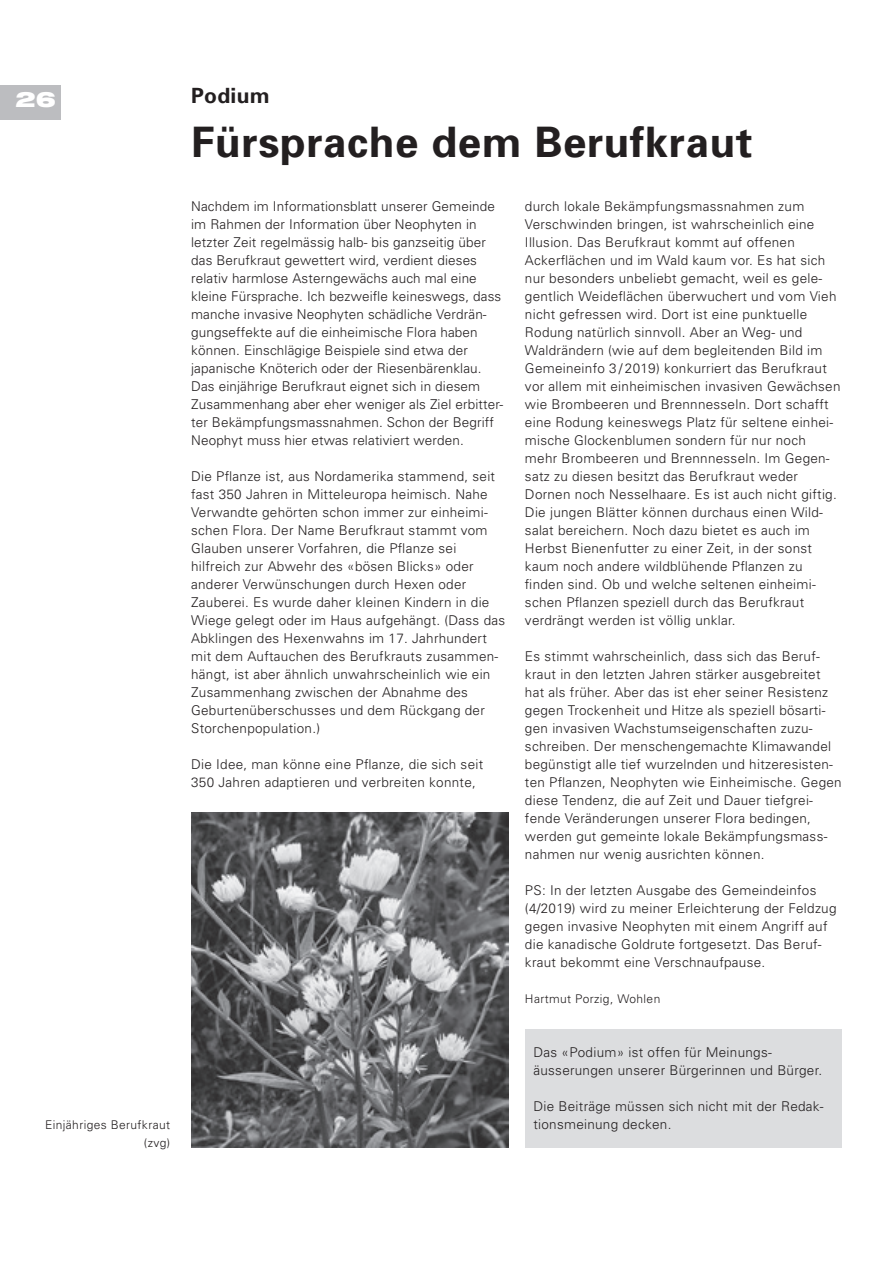
<style>
.page{position:relative;width:893px;height:1263px;background:#fff}
.page>*{position:absolute;margin:0;border:0;box-sizing:border-box;transform-origin:0 0}
.t1{font:700 42px "Univers";letter-spacing:.015em;color:#231f20}
.t2{font:700 21px "Univers";letter-spacing:.015em;color:#231f20}
.t3{font:900 expanded 21px "Helvetica Neue LT Com";color:#fff}
.t4{font:300 13.5px/18px "Univers";letter-spacing:.02em;color:#231f20}
.t5{font:300 12px/18px "Univers";letter-spacing:.03em;color:#231f20;text-align:right}
</style>
<div class="page">
<div style="left:0;top:85px;width:61px;height:35px;background:#bcbdc0"></div>
<img style="left:191px;top:812px;width:317px;height:335px">
<div style="left:525px;top:1029px;width:317px;height:118px;background:#dcdddf"></div>
<h2 class="t3" style="left:15px;top:86px;width:42px">26</h2>
<h2 class="t2" style="left:191px;top:82px;width:80px">Podium</h2>
<h1 class="t1" style="left:191px;top:115px;width:563px">Fürsprache dem Berufkraut</h1>
<p class="t4" style="left:191px;top:197px;width:314px">Nachdem im Informationsblatt unserer Gemeinde im Rahmen der Information über Neophyten in letzter Zeit regelmässig halb- bis ganzseitig über das Berufkraut gewettert wird, verdient dieses relativ harmlose Asterngewächs auch mal eine kleine Fürsprache. Ich bezweifle keineswegs, dass manche invasive Neophyten schädliche Verdrän&shy;gungseffekte auf die einheimische Flora haben können. Einschlägige Beispiele sind etwa der japanische Knöterich oder der Riesenbärenklau.<br>Das einjährige Berufkraut eignet sich in diesem Zusammenhang aber eher weniger als Ziel erbitter&shy;ter Bekämpfungsmassnahmen. Schon der Begriff Neophyt muss hier etwas relativiert werden.</p>
<p class="t4" style="left:191px;top:467px;width:316px">Die Pflanze ist, aus Nordamerika stammend, seit fast 350 Jahren in Mitteleuropa heimisch. Nahe Verwandte gehörten schon immer zur einheimi&shy;schen Flora. Der Name Berufkraut stammt vom Glauben unserer Vorfahren, die Pflanze sei hilfreich zur Abwehr des «bösen Blicks» oder anderer Verwünschungen durch Hexen oder Zauberei. Es wurde daher kleinen Kindern in die Wiege gelegt oder im Haus aufgehängt. (Dass das Abklingen des Hexenwahns im 17. Jahrhundert mit dem Auftauchen des Berufkrauts zusammen&shy;hängt, ist aber ähnlich unwahrscheinlich wie ein Zusammenhang zwischen der Abnahme des Geburtenüberschusses und dem Rückgang der Storchenpopulation.)</p>
<p class="t4" style="left:191px;top:755px;width:294px">Die Idee, man könne eine Pflanze, die sich seit<br>350 Jahren adaptieren und verbreiten konnte,</p>
<p class="t4" style="left:525px;top:197px;width:317px">durch lokale Bekämpfungsmassnahmen zum Verschwinden bringen, ist wahrscheinlich eine Illusion. Das Berufkraut kommt auf offenen Ackerflächen und im Wald kaum vor. Es hat sich nur besonders unbeliebt gemacht, weil es gele&shy;gentlich Weideflächen überwuchert und vom Vieh nicht gefressen wird. Dort ist eine punktuelle Rodung natürlich sinnvoll. Aber an Weg- und Waldrändern (wie auf dem begleitenden Bild im Gemeineinfo 3 / 2019) konkurriert das Berufkraut vor allem mit einheimischen invasiven Gewächsen wie Brombeeren und Brennnesseln. Dort schafft eine Rodung keineswegs Platz für seltene einhei&shy;mische Glockenblumen sondern für nur noch mehr Brombeeren und Brennnesseln. Im Gegen&shy;satz zu diesen besitzt das Berufkraut weder Dornen noch Nesselhaare. Es ist auch nicht giftig.<br>Die jungen Blätter können durchaus einen Wild&shy;salat bereichern. Noch dazu bietet es auch im Herbst Bienenfutter zu einer Zeit, in der sonst kaum noch andere wildblühende Pflanzen zu finden sind. Ob und welche seltenen einheimi&shy;schen Pflanzen speziell durch das Berufkraut verdrängt werden ist völlig unklar.</p>
<p class="t4" style="left:525px;top:647px;width:318px">Es stimmt wahrscheinlich, dass sich das Beruf&shy;kraut in den letzten Jahren stärker ausgebreitet hat als früher. Aber das ist eher seiner Resistenz gegen Trockenheit und Hitze als speziell bösarti&shy;gen invasiven Wachstumseigenschaften zuzu&shy;schreiben. Der menschengemachte Klimawandel begünstigt alle tief wurzelnden und hitzeresisten&shy;ten Pflanzen, Neophyten wie Einheimische. Gegen diese Tendenz, die auf Zeit und Dauer tiefgrei&shy;fende Veränderungen unserer Flora bedingen, werden gut gemeinte lokale Bekämpfungsmass&shy;nahmen nur wenig ausrichten können.</p>
<p class="t4" style="left:525px;top:881px;width:313px">PS: In der letzten Ausgabe des Gemeindeinfos (4/2019) wird zu meiner Erleichterung der Feldzug gegen invasive Neophyten mit einem Angriff auf die kanadische Goldrute fortgesetzt. Das Beruf&shy;kraut bekommt eine Verschnaufpause.</p>
<p class="t5" style="left:525px;top:989px;width:137px">Hartmut Porzig, Wohlen</p>
<p class="t5" style="left:45px;top:1115px;width:126px">Einjähriges Berufkraut (zvg)</p>
<p class="t4" style="left:533px;top:1043px;width:290px">Das «Podium» ist offen für Meinungs-<br>äusser ungen unserer Bürgerinnen und Bürger.</p>
<p class="t4" style="left:533px;top:1097px;width:292px">Die Beiträge müssen sich nicht mit der Redak&shy;tionsmeinung decken.</p>
</div>
